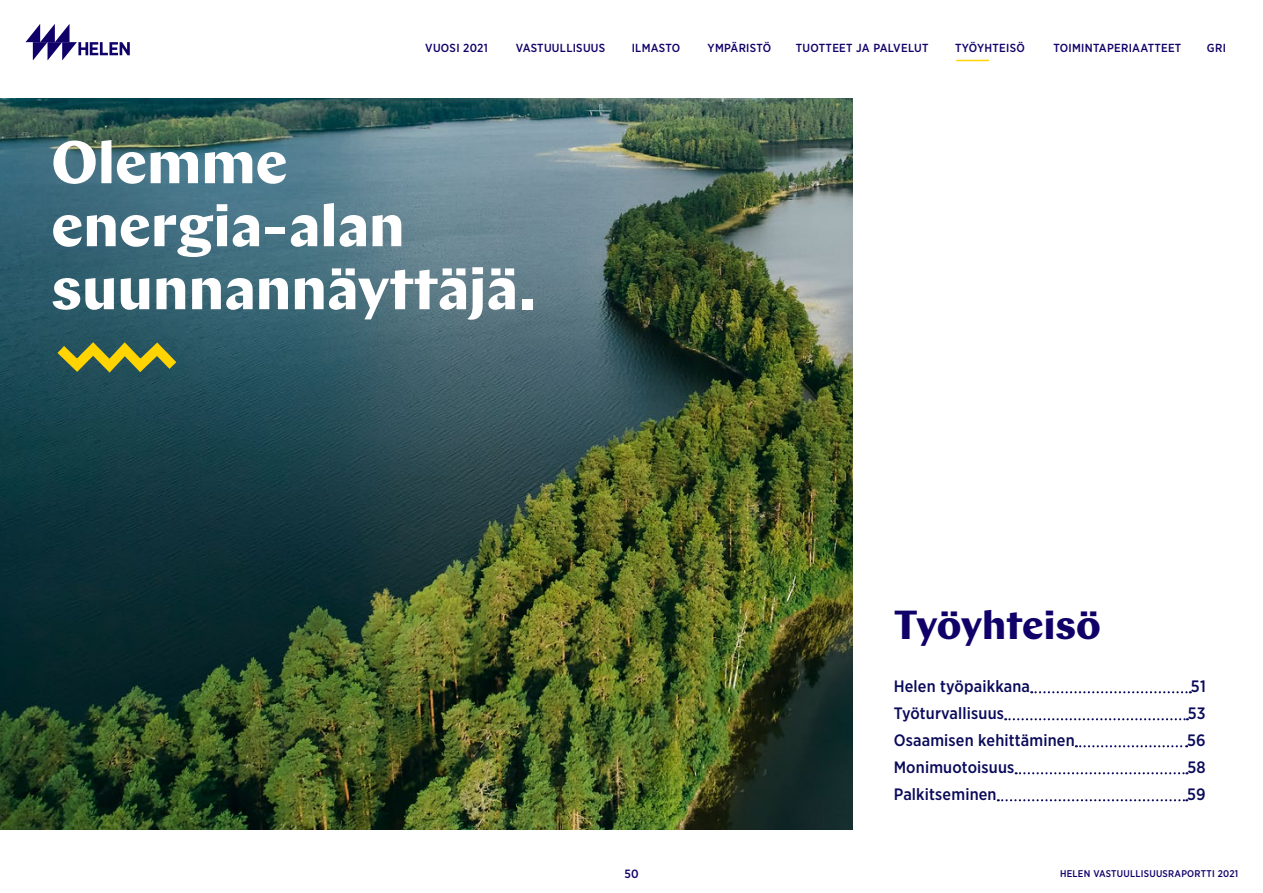
<style>
.page{position:relative;width:1263px;height:893px;background:#fff}
.page>*{position:absolute;margin:0;border:0;box-sizing:border-box;transform-origin:0 0}
.t1{font:700 60px "Chap";color:#fff}
.Pääotsikko{font:700 40.5px "Chap";color:#100169}
.t2{font:500 16.5px "Gotham Narrow";letter-spacing:.01em;color:#0a0a5a}
.t3{font:500 12px "Gotham Narrow";color:#100169}
.t4{font:500 11.7px "Gotham Narrow";letter-spacing:.025em;color:#100169}
.t5{font:500 9.75px "Gotham Narrow";letter-spacing:.025em;color:#100169}
</style>
<div class="page">
<svg style="left:26px;top:24px;width:104px;height:36px"></svg>
<hr style="left:956px;top:60px;width:33px;height:1px;background:#ffd400">
<img style="left:0;top:99px;width:853px;height:730px">
<svg style="left:47px;top:335px;width:139px;height:45px;background:#597146"></svg>
<svg style="left:1031px;top:691px;width:160px;height:2px"></svg>
<svg style="left:1005px;top:718px;width:183px;height:2px"></svg>
<svg style="left:1076px;top:745px;width:111px;height:2px"></svg>
<svg style="left:1016px;top:772px;width:171px;height:2px"></svg>
<svg style="left:998px;top:799px;width:189px;height:2px"></svg>
<p class="t4" style="left:425px;top:41px;width:64px">VUOSI 2021</p>
<p class="t4" style="left:516px;top:41px;width:91px">VASTUULLISUUS</p>
<p class="t4" style="left:632px;top:41px;width:50px">ILMASTO</p>
<p class="t4" style="left:707px;top:41px;width:65px">YMPÄRISTÖ</p>
<p class="t4" style="left:796px;top:41px;width:134px">TUOTTEET JA PALVELUT</p>
<p class="t4" style="left:955px;top:41px;width:71px">TYÖYHTEISÖ</p>
<p class="t4" style="left:1053px;top:41px;width:129px">TOIMINTAPERIAATTEET</p>
<p class="t4" style="left:1207px;top:41px;width:20px">GRI</p>
<p class="t1" style="left:51px;top:123px;width:238px">Olemme</p>
<p class="t1" style="left:51px;top:186px;width:355px">energia-alan</p>
<p class="t1" style="left:51px;top:249px;width:487px">suunnannäyttäjä.</p>
<p class="Pääotsikko" style="left:894px;top:599px;width:209px">Työyhteisö</p>
<p class="t2" style="left:894px;top:676px;width:138px">Helen työpaikkana</p>
<p class="t2" style="left:1191px;top:676px;width:16px">51</p>
<p class="t2" style="left:894px;top:703px;width:112px">Työturvallisuus</p>
<p class="t2" style="left:1188px;top:703px;width:19px">53</p>
<p class="t2" style="left:894px;top:730px;width:182px">Osaamisen kehittäminen</p>
<p class="t2" style="left:1187px;top:730px;width:20px">56</p>
<p class="t2" style="left:894px;top:757px;width:122px">Monimuotoisuus</p>
<p class="t2" style="left:1187px;top:757px;width:20px">58</p>
<p class="t2" style="left:894px;top:784px;width:104px">Palkitseminen</p>
<p class="t2" style="left:1187px;top:784px;width:20px">59</p>
<p class="t3" style="left:624px;top:867px;width:16px">50</p>
<p class="t5" style="left:1060px;top:867px;width:180px">HELEN VASTUULLISUUSRAPORTTI 2021</p>
</div>
